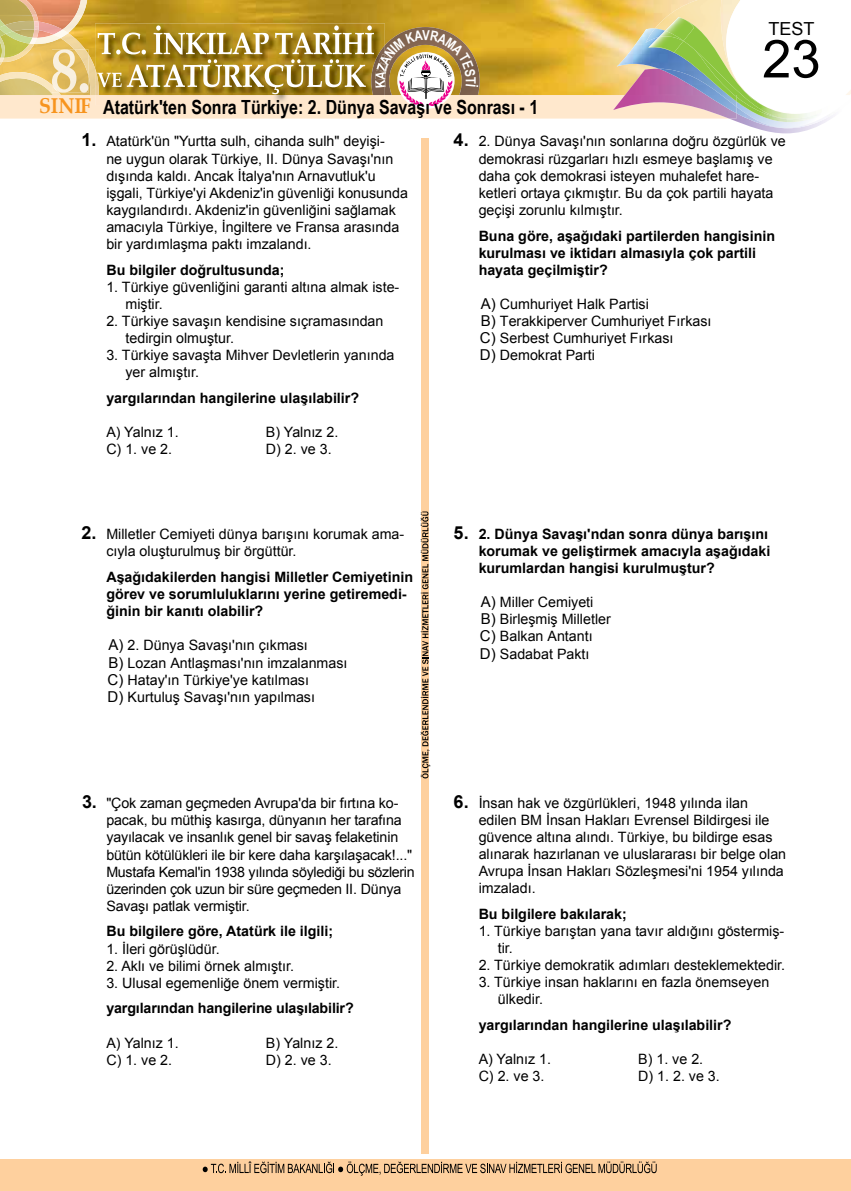
<style>
.page{position:relative;width:851px;height:1191px;background:#fff}
.page>*{position:absolute;margin:0;border:0;box-sizing:border-box;transform-origin:0 0}
.t1{font:52.5px "Arial";color:#000}
.t2{font:700 21.45px "Book Antiqua";color:#f7941e;scale:.9 1}
.t3{font:700 19.5px "Arial Narrow";color:#000}
.t4{font:18px "Arial";color:#000}
.t5{font:14.25px/17.1px "Arial";color:#000}
.t6{font:700 14.25px/17.1px "Arial";color:#000}
.t7{font:12.9px "Arial Narrow";color:#000;scale:.9 1}
.t8{font:500 9px "Franklin Gothic";color:#000}
.s1{font-weight:700;font-size:18px}
.s2{font-size:15px}
.s3{font-size:18px}
</style>
<div class="page">
<div style="left:421px;top:138px;width:8px;height:1015px;background:#fed09e"></div>
<img style="left:733px;top:120px;width:80px;height:13px">
<img style="left:736px;top:119px;width:94px;height:9px">
<img style="left:736px;top:119px;width:75px;height:3px">
<div style="left:0;top:1159px;width:850px;height:32px;background:#fed09e"></div>
<svg style="left:203px;top:1161px;width:453px;height:14px"></svg>
<svg style="left:420px;top:511px;width:10px;height:267px"></svg>
<svg style="left:0;top:0;width:850px;height:119px;background:#d4bb7e"></svg>
<p class="t4" style="left:768px;top:17px;width:48px">TEST</p>
<h1 class="t1" style="left:762px;top:25px;width:60px">23</h1>
<h2 class="t2" style="left:39px;top:93px;width:59px">SINIF</h2>
<h3 class="t3" style="left:103px;top:92px;width:436px">Atatürk'ten Sonra Türkiye: 2. Dünya Savaşı ve Sonrası - 1</h3>
<p class="t5" style="left:106px;top:133px;width:303px;text-indent:-25px"><span class="s1">1.</span> Atatürk'ün "Yurtta sulh, cihanda sulh" deyişi-<br>ne uygun olarak Türkiye, II. Dünya Savaşı'nın dışında kaldı. Ancak İtalya'nın Arnavutluk'u işgali, Türkiye'yi Akdeniz'in güvenliği konusunda kaygılandırdı. Akdeniz'in güvenliğini sağlamak amacıyla Türkiye, İngiltere ve Fransa arasında bir yardımlaşma paktı imzalandı.</p>
<p class="t6" style="left:106px;top:262px;width:180px">Bu bilgiler doğrultusunda;</p>
<p class="t5" style="left:125px;top:278px;width:275px;text-indent:-19px">1. Türkiye güvenliğini garanti altına almak iste&shy;miştir.</p>
<p class="t5" style="left:125px;top:313px;width:259px;text-indent:-19px">2. Türkiye savaşın kendisine sıçramasından tedirgin olmuştur.</p>
<p class="t5" style="left:125px;top:347px;width:270px;text-indent:-19px">3. Türkiye savaşta Mihver Devletlerin yanında yer almıştır.</p>
<p class="t6" style="left:106px;top:390px;width:254px">yargılarından hangilerine ulaşılabilir?</p>
<p class="t5" style="left:106px;top:424px;width:74px">A) Yalnız 1.</p>
<p class="t5" style="left:266px;top:424px;width:74px">B) Yalnız 2.</p>
<p class="t5" style="left:106px;top:441px;width:67px">C) 1. ve 2.</p>
<p class="t5" style="left:266px;top:441px;width:67px">D) 2. ve 3.</p>
<p class="t5" style="left:478px;top:133px;width:308px;text-indent:-25px"><span class="s1">4.</span> 2. Dünya Savaşı'nın sonlarına doğru özgürlük ve demokrasi rüzgarları hızlı esmeye başlamış ve daha çok demokrasi isteyen muhalefet hare&shy;ketleri ortaya çıkmıştır. Bu da çok partili hayata geçişi zorunlu kılmıştır.</p>
<p class="t6" style="left:478px;top:227px;width:298px">Buna göre, aşağıdaki partilerden hangisinin kurulması ve iktidarı almasıyla çok partili hayata geçilmiştir?</p>
<p class="t5" style="left:480px;top:295px;width:233px"><span class="s2">A)</span> Cumhuriyet Halk Partisi<br><span class="s2">B)</span> Terakkiperver Cumhuriyet Fırkası<br><span class="s2">C)</span> Serbest Cumhuriyet Fırkası<br><span class="s2">D)</span> Demokrat Parti</p>
<p class="t5" style="left:106px;top:526px;width:299px;text-indent:-25px"><span class="s1">2.</span> Milletler Cemiyeti dünya barışını korumak ama&shy;cıyla oluşturulmuş bir örgüttür.</p>
<p class="t6" style="left:106px;top:569px;width:308px">Aşağıdakilerden hangisi Milletler Cemiyetinin görev ve sorumluluklarını yerine getiremedi&shy;ğinin bir kanıtı olabilir?</p>
<p class="t5" style="left:108px;top:637px;width:241px"><span class="s2">A)</span> 2. Dünya Savaşı'nın çıkması<br><span class="s2">B)</span> Lozan Antlaşması'nın imzalanması <span class="s2">C)</span> Hatay'ın Türkiye'ye katılması<br><span class="s2">D)</span> Kurtuluş Savaşı'nın yapılması</p>
<p class="t8" style="left:419px;top:651px;width:7px;rotate:-90deg">A</p>
<p class="t6" style="left:478px;top:526px;width:293px;text-indent:-25px"><span class="s3">5.</span> 2. Dünya Savaşı'ndan sonra dünya barışını korumak ve geliştirmek amacıyla aşağıdaki kurumlardan hangisi kurulmuştur?</p>
<p class="t5" style="left:480px;top:594px;width:132px"><span class="s2">A)</span> Miller Cemiyeti<br><span class="s2">B)</span> Birleşmiş Milletler<br><span class="s2">C)</span> Balkan Antantı<br><span class="s2">D)</span> Sadabat Paktı</p>
<p class="t5" style="left:106px;top:794px;width:310px;text-indent:-24px"><span class="s1">3.</span> "Çok zaman geçmeden Avrupa'da bir fırtına ko&shy;pacak, bu müthiş kasırga, dünyanın her tarafına yayılacak ve insanlık genel bir savaş felaketinin bütün kötülükleri ile bir kere daha karşılaşacak!..." Mustafa Kemal'in 1938 yılında söylediği bu sözlerin üzerinden çok uzun bir süre geçmeden II. Dünya Savaşı patlak vermiştir.</p>
<p class="t6" style="left:106px;top:923px;width:228px">Bu bilgilere göre, Atatürk ile ilgili;</p>
<p class="t5" style="left:106px;top:940px;width:115px">1. İleri görüşlüdür.</p>
<p class="t5" style="left:106px;top:957px;width:189px">2. Aklı ve bilimi örnek almıştır.</p>
<p class="t5" style="left:106px;top:974px;width:235px">3. Ulusal egemenliğe önem vermiştir.</p>
<p class="t6" style="left:106px;top:1000px;width:249px">yargılarından hangilerine ulaşılabilir?</p>
<p class="t5" style="left:106px;top:1034px;width:74px">A) Yalnız 1.</p>
<p class="t5" style="left:266px;top:1034px;width:74px">B) Yalnız 2.</p>
<p class="t5" style="left:106px;top:1051px;width:67px">C) 1. ve 2.</p>
<p class="t5" style="left:266px;top:1051px;width:67px">D) 2. ve 3.</p>
<p class="t7" style="left:249px;top:1159px;width:4px">Î</p>
<p class="t5" style="left:478px;top:794px;width:309px;text-indent:-25px"><span class="s1">6.</span> İnsan hak ve özgürlükleri, 1948 yılında ilan edilen BM İnsan Hakları Evrensel Bildirgesi ile güvence altına alındı. Türkiye, bu bildirge esas alınarak hazırlanan ve uluslararası bir belge olan Avrupa İnsan Hakları Sözleşmesi'ni 1954 yılında imzaladı.</p>
<p class="t6" style="left:478px;top:905px;width:150px">Bu bilgilere bakılarak;</p>
<p class="t5" style="left:497px;top:922px;width:288px;text-indent:-19px">1. Türkiye barıştan yana tavır aldığını göstermiş&shy;tir.</p>
<p class="t5" style="left:478px;top:956px;width:308px">2. Türkiye demokratik adımları desteklemektedir.</p>
<p class="t5" style="left:497px;top:973px;width:273px;text-indent:-19px">3. Türkiye insan haklarını en fazla önemseyen ülkedir.</p>
<p class="t6" style="left:478px;top:1016px;width:254px">yargılarından hangilerine ulaşılabilir?</p>
<p class="t5" style="left:478px;top:1050px;width:74px">A) Yalnız 1.</p>
<p class="t5" style="left:638px;top:1050px;width:66px">B) 1. ve 2.</p>
<p class="t5" style="left:478px;top:1067px;width:67px">C) 2. ve 3.</p>
<p class="t5" style="left:638px;top:1067px;width:83px">D) 1. 2. ve 3.</p>
</div>
